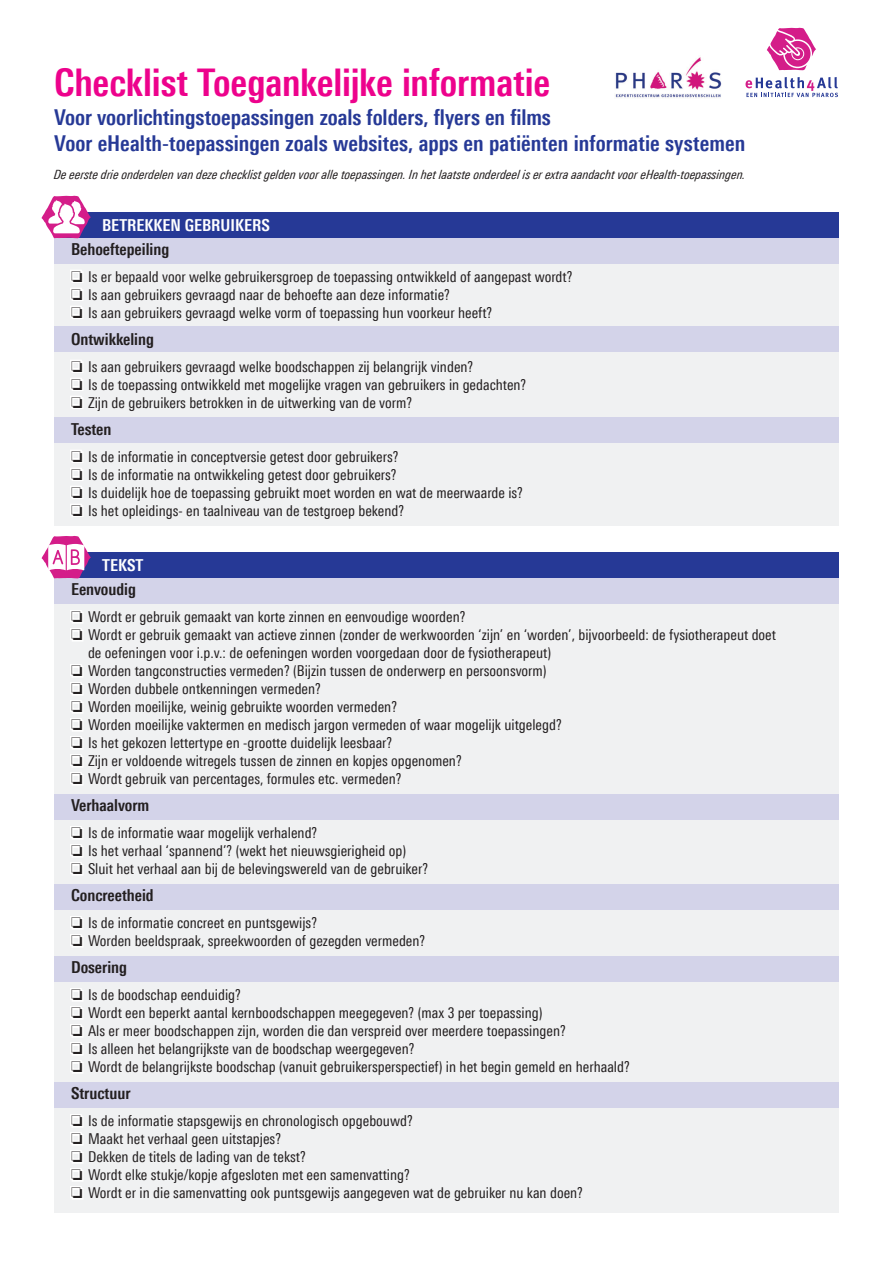
<style>
.page{position:relative;width:893px;height:1263px;background:#fff}
.page>*{position:absolute;margin:0;border:0;box-sizing:border-box;transform-origin:0 0}
.t1{font:700 condensed 38.25px "LT Univers";letter-spacing:-.005em;color:#ed028c}
.t2{font:700 condensed 21.9px/26.2px "LT Univers";color:#263996}
.t3{font:700 condensed 16.5px "LT Univers";color:#231f20}
.t4{font:700 condensed 16.5px "LT Univers";color:#fff}
.t5{font:condensed 15px/18px "LT Univers";color:#231f20}
.t6{font:italic condensed 12.75px "LT Univers";color:#231f20}
</style>
<div class="page">
<div style="left:54px;top:250px;width:785px;height:276px;background:#f0f1f2"></div>
<div style="left:54px;top:591px;width:785px;height:621px;background:#f0f1f2"></div>
<div style="left:54px;top:212px;width:785px;height:26px;background:#263996"></div>
<div style="left:54px;top:552px;width:785px;height:26px;background:#263996"></div>
<div style="left:54px;top:238px;width:785px;height:25px;background:#d3d3e9"></div>
<div style="left:54px;top:578px;width:785px;height:25px;background:#d3d3e9"></div>
<div style="left:54px;top:326px;width:785px;height:26px;background:#d3d3e9"></div>
<div style="left:54px;top:794px;width:785px;height:25px;background:#d3d3e9"></div>
<div style="left:54px;top:417px;width:785px;height:25px;background:#d3d3e9"></div>
<div style="left:54px;top:884px;width:785px;height:26px;background:#d3d3e9"></div>
<div style="left:54px;top:956px;width:785px;height:26px;background:#d3d3e9"></div>
<div style="left:54px;top:1082px;width:785px;height:25px;background:#d3d3e9"></div>
<img style="left:615px;top:57px;width:107px;height:41px">
<svg style="left:70px;top:270px;width:13px;height:49px"></svg>
<svg style="left:70px;top:360px;width:13px;height:49px"></svg>
<svg style="left:70px;top:450px;width:13px;height:67px"></svg>
<svg style="left:70px;top:610px;width:13px;height:31px"></svg>
<svg style="left:70px;top:664px;width:13px;height:121px"></svg>
<svg style="left:70px;top:826px;width:13px;height:49px"></svg>
<svg style="left:70px;top:916px;width:13px;height:31px"></svg>
<svg style="left:70px;top:988px;width:13px;height:85px"></svg>
<svg style="left:70px;top:1114px;width:13px;height:85px"></svg>
<svg style="left:767px;top:28px;width:49px;height:42px"></svg>
<svg style="left:745px;top:77px;width:93px;height:20px"></svg>
<svg style="left:41px;top:196px;width:50px;height:42px"></svg>
<svg style="left:42px;top:536px;width:49px;height:42px"></svg>
<h1 class="t1" style="left:54px;top:60px;width:498px">Checklist Toegankelijke informatie</h1>
<h2 class="t2" style="left:54px;top:104px;width:693px">Voor voorlichtingstoepassingen zoals folders, flyers en films<br>Voor eHealth-toepassingen zoals websites, apps en patiënten informatie systemen</h2>
<p class="t6" style="left:54px;top:167px;width:693px">De eerste drie onderdelen van deze checklist gelden voor alle toepassingen. In het laatste onderdeel is er extra aandacht voor eHealth-toepassingen.</p>
<p class="t4" style="left:102px;top:215px;width:169px">BETREKKEN GEBRUIKERS</p>
<p class="t3" style="left:71px;top:239px;width:100px">Behoeftepeiling</p>
<p class="t5" style="left:71px;top:267px;width:503px">❏ Is er bepaald voor welke gebruikersgroep de toepassing ontwikkeld of aangepast wordt? ❏ Is aan gebruikers gevraagd naar de behoefte aan deze informatie?<br>❏ Is aan gebruikers gevraagd welke vorm of toepassing hun voorkeur heeft?</p>
<p class="t3" style="left:71px;top:329px;width:84px">Ontwikkeling</p>
<p class="t5" style="left:71px;top:357px;width:457px">❏ Is aan gebruikers gevraagd welke boodschappen zij belangrijk vinden?<br>❏ Is de toepassing ontwikkeld met mogelijke vragen van gebruikers in gedachten? ❏ Zijn de gebruikers betrokken in de uitwerking van de vorm?</p>
<p class="t3" style="left:71px;top:419px;width:42px">Testen</p>
<p class="t5" style="left:71px;top:447px;width:454px">❏ Is de informatie in conceptversie getest door gebruikers?<br>❏ Is de informatie na ontwikkeling getest door gebruikers?<br>❏ Is duidelijk hoe de toepassing gebruikt moet worden en wat de meerwaarde is? ❏ Is het opleidings- en taalniveau van de testgroep bekend?</p>
<p class="t4" style="left:102px;top:555px;width:43px">TEKST</p>
<p class="t3" style="left:71px;top:579px;width:66px">Eenvoudig</p>
<p class="t5" style="left:71px;top:608px;width:396px">❏ Wordt er gebruik gemaakt van korte zinnen en eenvoudige woorden?</p>
<p class="t5" style="left:71px;top:626px;width:706px">❏ Wordt er gebruik gemaakt van actieve zinnen (zonder de werkwoorden ‘zijn’ en ‘worden’, bijvoorbeeld: de fysiotherapeut doet</p>
<p class="t5" style="left:88px;top:644px;width:465px">de oefeningen voor i.p.v.: de oefeningen worden voorgedaan door de fysiotherapeut)</p>
<p class="t5" style="left:71px;top:662px;width:477px">❏ Worden tangconstructies vermeden? (Bijzin tussen de onderwerp en persoonsvorm)</p>
<p class="t5" style="left:71px;top:680px;width:251px">❏ Worden dubbele ontkenningen vermeden?</p>
<p class="t5" style="left:71px;top:698px;width:328px">❏ Worden moeilijke, weinig gebruikte woorden vermeden?</p>
<p class="t5" style="left:71px;top:716px;width:492px">❏ Worden moeilijke vaktermen en medisch jargon vermeden of waar mogelijk uitgelegd?</p>
<p class="t5" style="left:71px;top:734px;width:323px">❏ Is het gekozen lettertype en -grootte duidelijk leesbaar?</p>
<p class="t5" style="left:71px;top:752px;width:392px">❏ Zijn er voldoende witregels tussen de zinnen en kopjes opgenomen?</p>
<p class="t5" style="left:71px;top:770px;width:332px">❏ Wordt gebruik van percentages, formules etc. vermeden?</p>
<p class="t3" style="left:71px;top:795px;width:80px">Verhaalvorm</p>
<p class="t5" style="left:71px;top:824px;width:359px">❏ Is de informatie waar mogelijk verhalend?<br>❏ Is het verhaal ‘spannend’? (wekt het nieuwsgierigheid op)<br>❏ Sluit het verhaal aan bij de belevingswereld van de gebruiker?</p>
<p class="t3" style="left:71px;top:885px;width:84px">Concreetheid</p>
<p class="t5" style="left:71px;top:914px;width:356px">❏ Is de informatie concreet en puntsgewijs?<br>❏ Worden beeldspraak, spreekwoorden of gezegden vermeden?</p>
<p class="t3" style="left:71px;top:957px;width:58px">Dosering</p>
<p class="t5" style="left:71px;top:986px;width:560px">❏ Is de boodschap eenduidig?<br>❏ Wordt een beperkt aantal kernboodschappen meegegeven? (max 3 per toepassing)<br>❏ Als er meer boodschappen zijn, worden die dan verspreid over meerdere toepassingen?<br>❏ Is alleen het belangrijkste van de boodschap weergegeven?<br>❏ Wordt de belangrijkste boodschap (vanuit gebruikersperspectief) in het begin gemeld en herhaald?</p>
<p class="t3" style="left:71px;top:1083px;width:61px">Structuur</p>
<p class="t5" style="left:71px;top:1112px;width:514px">❏ Is de informatie stapsgewijs en chronologisch opgebouwd?<br>❏ Maakt het verhaal geen uitstapjes?<br>❏ Dekken de titels de lading van de tekst?<br>❏ Wordt elke stukje/kopje afgesloten met een samenvatting?<br>❏ Wordt er in die samenvatting ook puntsgewijs aangegeven wat de gebruiker nu kan doen?</p>
</div>
